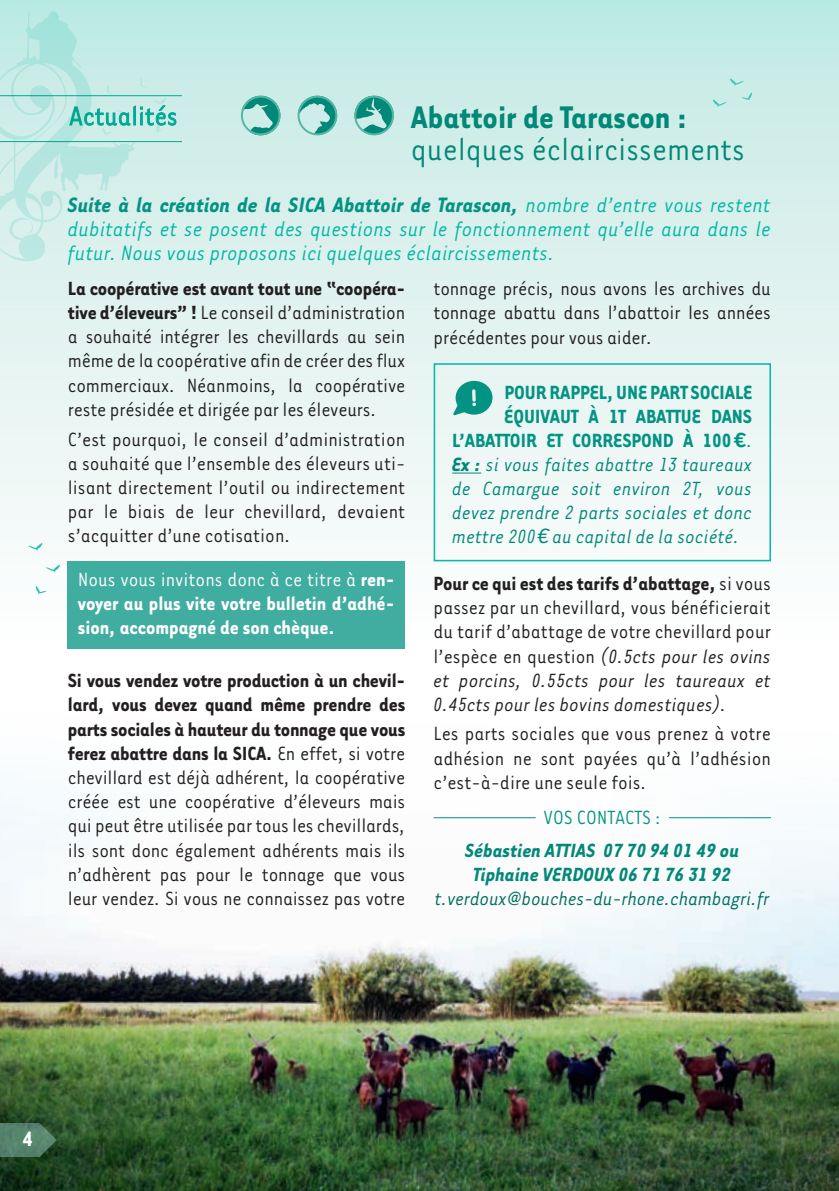
<style>
.page{position:relative;width:839px;height:1191px;background:#fff}
.page>*{position:absolute;margin:0;border:0;box-sizing:border-box;transform-origin:0 0}
.t1{font:36px "Tarzana Narrow";color:#039383}
.t2{font:700 36px "Tarzana Narrow";color:#039383}
.t3{font:italic 24px/24px "Tarzana Narrow";color:#03b8a4;text-align:justify}
.t4{font:700 24px "Tarzana Narrow";color:#fff}
.t5{font:22px/24.2px "Tarzana Narrow";letter-spacing:-.005em;color:#231f20;text-align:justify}
.t6{font:italic 22px "Tarzana Narrow";color:#028879}
.t7{font:700 22px/24px "Tarzana Narrow";color:#fff;text-align:justify}
.t8{font:700 22px "Tarzana Narrow";letter-spacing:-.005em;color:#039383}
.t9{font:italic 700 22px/24px "Tarzana Narrow";color:#028879;text-align:center}
.t10{font:italic 22px "Tarzana Narrow";letter-spacing:-.01em;color:#016e62}
.t11{font:22px "Tarzana Narrow";color:#039383}
.s1{font-weight:700;color:#039383}
.s2{font-weight:700}
.s3{font-weight:400}
.s4{font-family:"Signika";font-weight:600}
.s5{font-family:"Signika";font-weight:300}
.s6{font-style:italic}
</style>
<div class="page">
<img style="left:0;top:795px;width:839px;height:395px">
<div style="left:0;top:0;width:839px;height:651px;background:linear-gradient(to bottom,#c2e9e3,#fffefe)"></div>
<svg style="left:0;top:1122px;width:57px;height:34px;background:#4d785f"></svg>
<svg style="left:0;top:10px;width:181px;height:251px;background:#c3e9e4"></svg>
<svg style="left:241px;top:96px;width:40px;height:39px"></svg>
<div style="left:241px;top:96px;width:40px;height:39px;border:2px solid #67c6b8;border-radius:50%"></div>
<svg style="left:298px;top:96px;width:39px;height:39px"></svg>
<div style="left:298px;top:96px;width:39px;height:39px;border:2px solid #67c6b8;border-radius:50%"></div>
<svg style="left:354px;top:96px;width:40px;height:39px"></svg>
<div style="left:354px;top:96px;width:40px;height:39px;border:2px solid #67c6b8;border-radius:50%"></div>
<hr style="left:434px;top:817px;width:102px;height:1px;background:#039383">
<hr style="left:669px;top:817px;width:102px;height:1px;background:#039383">
<svg style="left:741px;top:92px;width:11px;height:9px"></svg>
<svg style="left:713px;top:99px;width:14px;height:8px"></svg>
<svg style="left:730px;top:78px;width:14px;height:8px"></svg>
<div style="left:68px;top:561px;width:337px;height:88px;background:#41ada1"></div>
<svg style="left:36px;top:585px;width:11px;height:9px"></svg>
<svg style="left:45px;top:564px;width:15px;height:8px"></svg>
<svg style="left:28px;top:542px;width:15px;height:9px"></svg>
<svg style="left:452px;top:473px;width:29px;height:1px"></svg>
<svg style="left:453px;top:380px;width:40px;height:35px"></svg>
<div style="left:434px;top:363px;width:337px;height:198px;border:2px solid #03b8a4"></div>
<h1 class="t2" style="left:411px;top:95px;width:278px">Abattoir de Tarascon :</h1>
<h1 class="t1" style="left:411px;top:128px;width:335px">quelques éclaircissements</h1>
<p class="t3" style="left:68px;top:191px;width:705px"><span class="s1">Suite à la création de la SICA Abattoir de Tarascon,</span> nombre d’entre vous restent dubitatifs et se posent des questions sur le fonctionnement qu’elle aura dans le futur. Nous vous proposons ici quelques éclaircissements.</p>
<p class="t5" style="left:68px;top:275px;width:339px"><span class="s2">La coopérative est avant tout une “coopéra&shy;tive d’éleveurs” !</span> Le conseil d’administration a souhaité intégrer les chevillards au sein même de la coopérative afin de créer des flux commerciaux. Néanmoins, la coopérative reste présidée et dirigée par les éleveurs.</p>
<p class="t5" style="left:68px;top:426px;width:339px">C’est pourquoi, le conseil d’administration a souhaité que l’ensemble des éleveurs uti&shy;lisant directement l’outil ou indirectement par le biais de leur chevillard, devaient s’acquitter d’une cotisation.</p>
<p class="t7" style="left:78px;top:566px;width:318px"><span class="s3">Nous vous invitons donc à ce titre à</span> ren&shy;voyer au plus vite votre bulletin d’adhé&shy;sion, accompagné de son chèque.</p>
<p class="t5" style="left:68px;top:667px;width:339px"><span class="s2">Si vous vendez votre production à un chevil&shy;lard, vous devez quand même prendre des parts sociales à hauteur du tonnage que vous ferez abattre dans la SICA.</span> En effet, si votre chevillard est déjà adhérent, la coopérative créée est une coopérative d’éleveurs mais qui peut être utilisée par tous les chevillards, ils sont donc également adhérents mais ils n’adhèrent pas pour le tonnage que vous leur vendez. Si vous ne connaissez pas votre</p>
<p class="t5" style="left:434px;top:276px;width:339px">tonnage précis, nous avons les archives du tonnage abattu dans l’abattoir les années précédentes pour vous aider.</p>
<p class="t8" style="left:504px;top:378px;width:250px">POUR RAPPEL, UNE PART SOCIALE</p>
<p class="t8" style="left:504px;top:402px;width:249px">ÉQUIVAUT À 1T ABATTUE DANS</p>
<p class="t8" style="left:452px;top:426px;width:301px">L’ABATTOIR ET CORRESPOND À 100<span class="s4">€</span><span class="s3">.</span></p>
<p class="t6" style="left:452px;top:451px;width:301px"><span class="s2">Ex :</span> si vous faites abattre 13 taureaux</p>
<p class="t6" style="left:452px;top:475px;width:301px">de Camargue soit environ 2T, vous</p>
<p class="t6" style="left:452px;top:499px;width:301px">devez prendre 2 parts sociales et donc</p>
<p class="t6" style="left:452px;top:523px;width:289px">mettre 200<span class="s5">€</span> au capital de la société.</p>
<p class="t5" style="left:434px;top:570px;width:339px"><span class="s2">Pource qui est destarifs d’abattage,</span> si vous passez par un chevillard, vous bénéficierait du tarif d’abattage de votre chevillard pour l’espèce en question <span class="s6">(0.5cts pour les ovins et porcins, 0.55cts pour les taureaux et 0.45cts pour les bovins domestiques).</span></p>
<p class="t5" style="left:434px;top:721px;width:339px">Les parts sociales que vous prenez à votre adhésion ne sont payées qu’à l’adhésion c’est-à-dire une seule fois.</p>
<p class="t11" style="left:544px;top:804px;width:119px">VOS CONTACTS :</p>
<p class="t9" style="left:465px;top:836px;width:276px">Sébastien ATTIAS 07 70 94 01 49 ou<br>Tiphaine VERDOUX 06 71 76 31 92</p>
<p class="t10" style="left:435px;top:884px;width:336px">t.verdoux@bouches-du-rhone.chambagri.fr</p>
<p class="t4" style="left:22px;top:1123px;width:12px">4</p>
</div>
